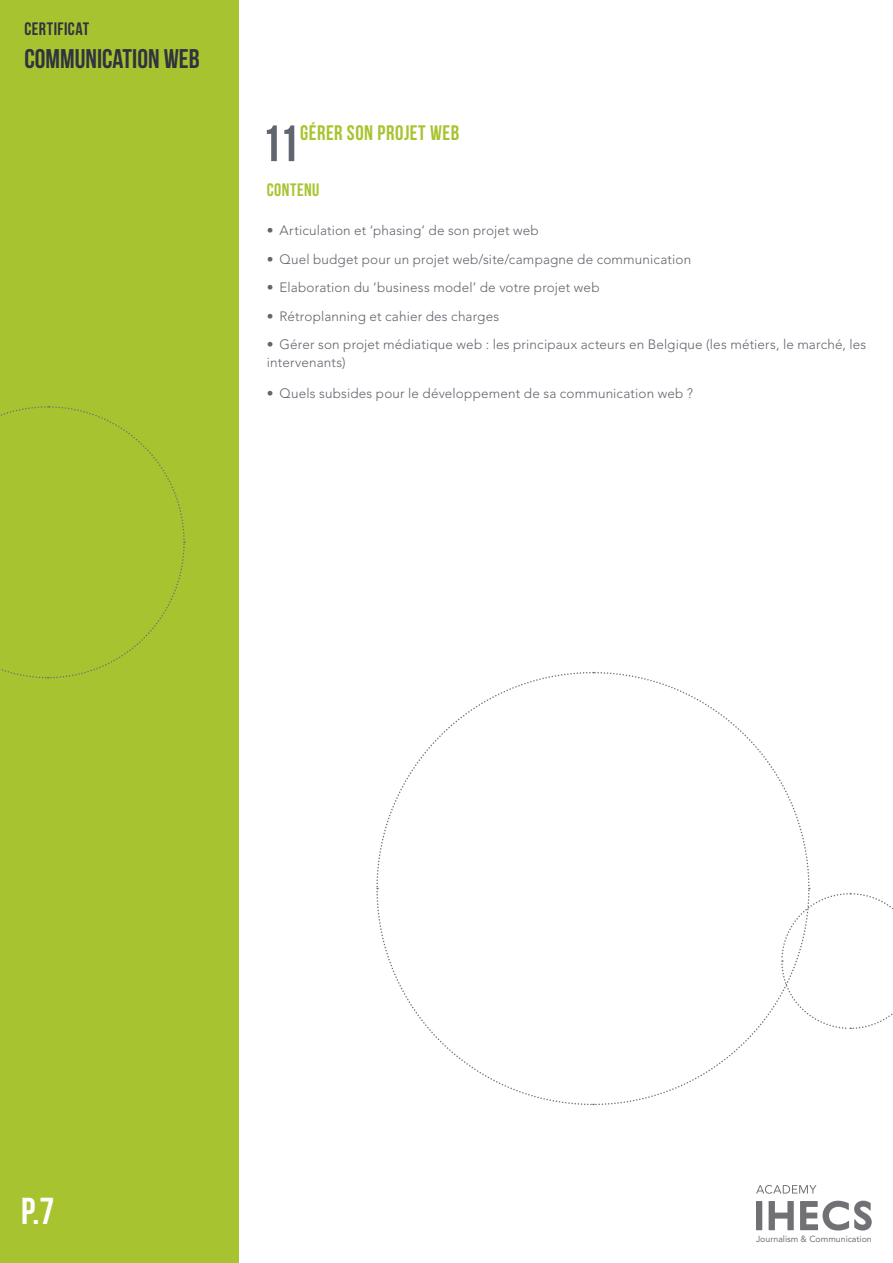
<style>
.page{position:relative;width:893px;height:1263px;background:#fff}
.page>*{position:absolute;margin:0;border:0;box-sizing:border-box;transform-origin:0 0}
.Titre_et_2_lettrines{font:51px "Bebas Neue";color:#61656d}
.t1{font:37.5px "Bebas Neue";color:#fff}
.Titre_C{font:27px "Bebas Neue";color:#30343e}
.Titre_et_2_lettrines-2{font:21px "Bebas Neue";letter-spacing:.025em;color:#a7c430}
.Titre_C-2{font:18px "Bebas Neue";letter-spacing:.025em;color:#30343e}
.Titre_et_2_lettrines-3{font:18px "Bebas Neue";letter-spacing:.025em;color:#a7c430}
.t2{font:300 13.5px/18px "Avenir LT Std";letter-spacing:.01em;color:#61656d}
.t3{font:8.85px "Avenir LT Std";color:#717074}
</style>
<div class="page">
<div style="left:0;top:0;width:238px;height:1263px;background:#a7c430"></div>
<div style="left:756px;top:1201px;width:6px;height:29px;background:#717074"></div>
<svg style="left:769px;top:1201px;width:25px;height:29px"></svg>
<svg style="left:800px;top:1201px;width:72px;height:29px"></svg>
<svg style="left:756px;top:1185px;width:60px;height:9px"></svg>
<svg style="left:594px;top:995px;width:186px;height:110px"></svg>
<svg style="left:593px;top:671px;width:217px;height:216px"></svg>
<svg style="left:376px;top:672px;width:215px;height:216px"></svg>
<svg style="left:376px;top:891px;width:217px;height:214px"></svg>
<svg style="left:780px;top:888px;width:113px;height:142px"></svg>
<svg style="left:0;top:406px;width:186px;height:273px"></svg>
<p class="Titre_C-2" style="left:24px;top:19px;width:66px">CERTIFICAT</p>
<p class="Titre_C" style="left:24px;top:44px;width:177px">COMMUNICATION WEB</p>
<p class="Titre_et_2_lettrines" style="left:261px;top:116px;width:39px">11</p>
<p class="Titre_et_2_lettrines-2" style="left:300px;top:121px;width:160px">GÉRER SON PROJET WEB</p>
<p class="Titre_et_2_lettrines-3" style="left:267px;top:180px;width:54px">CONTENU</p>
<p class="t2" style="left:267px;top:221px;width:273px">• Articulation et ‘phasing’ de son projet web</p>
<p class="t2" style="left:267px;top:250px;width:426px">• Quel budget pour un projet web/site/campagne de communication</p>
<p class="t2" style="left:267px;top:279px;width:334px">• Elaboration du ‘business model’ de votre projet web</p>
<p class="t2" style="left:267px;top:307px;width:234px">• Rétroplanning et cahier des charges</p>
<p class="t2" style="left:267px;top:336px;width:601px">• Gérer son projet médiatique web : les principaux acteurs en Belgique (les métiers, le marché, les intervenants)</p>
<p class="t2" style="left:267px;top:384px;width:428px">• Quels subsides pour le développement de sa communication web ?</p>
<h2 class="t1" style="left:21px;top:1190px;width:34px">P.7</h2>
<p class="t3" style="left:756px;top:1233px;width:117px">Journalism &amp; Communication</p>
</div>
